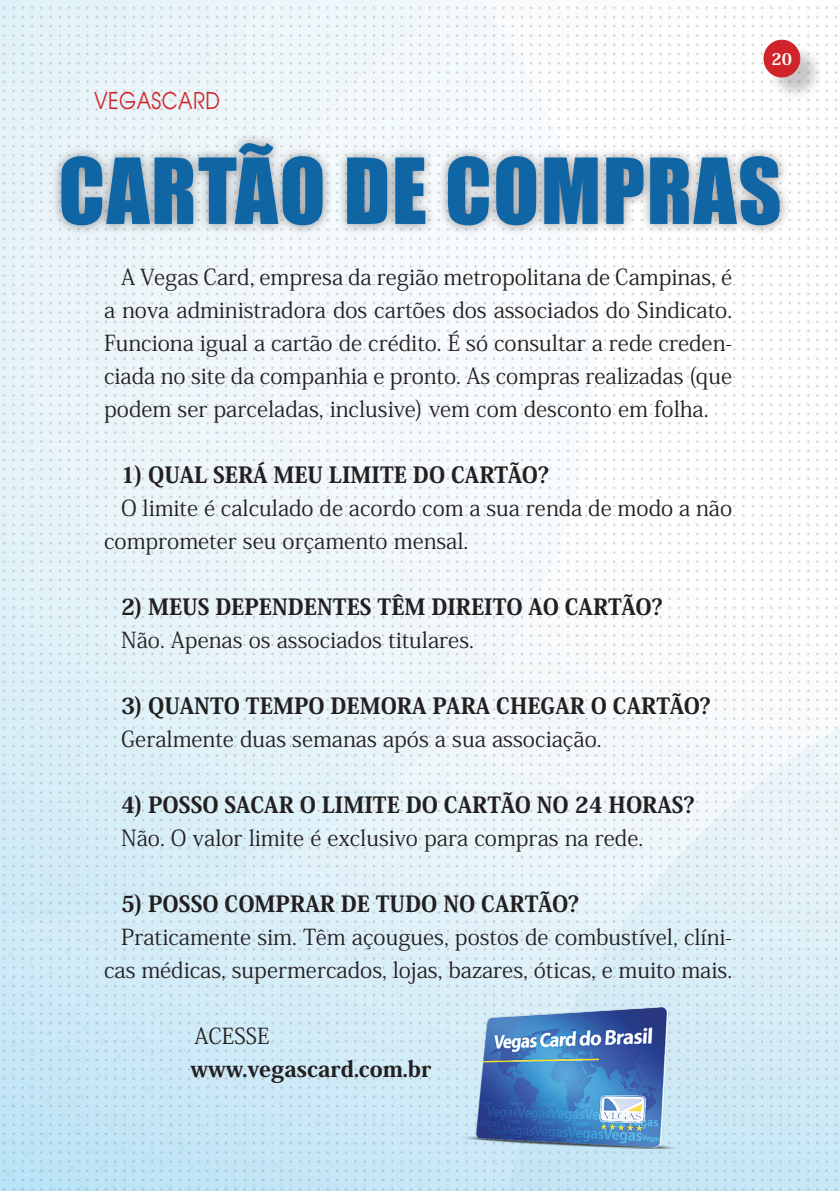
<style>
.page{position:relative;width:840px;height:1191px;background:#fff}
.page>*{position:absolute;margin:0;border:0;box-sizing:border-box;transform-origin:0 0}
.t1{font:84px "Impact";letter-spacing:.02em;color:#1065a4}
.Estilo_de_parágrafo{font:100 23px "Avant Garde";letter-spacing:.02em;color:#d1232a}
.Estilo_de_parágrafo-2{font:22px/33px "Koz Min Pro";color:#231f20;text-align:justify}
.Estilo_de_parágrafo-3{font:800 22px "Koz Min Pro";color:#231f20}
.Estilo_de_parágrafo-4{font:800 16px "Koz Min Pro";color:#fff}
</style>
<div class="page">
<img style="left:0;top:0;width:839px;height:1191px">
<div style="left:51px;top:133px;width:739px;height:103px;background:#231f20;opacity:.48"></div>
<img style="left:456px;top:1007px;width:224px;height:141px">
<div style="left:766px;top:43px;width:58px;height:59px;background:#231f20;opacity:.25"></div>
<div style="left:763px;top:40px;width:36px;height:37px;background:#d1232a;border-radius:50%"></div>
<div style="left:763px;top:40px;width:36px;height:37px;border:1px solid #d1232a;border-radius:50%"></div>
<p class="Estilo_de_parágrafo-4" style="left:771px;top:47px;width:22px">20</p>
<p class="Estilo_de_parágrafo" style="left:94px;top:87px;width:127px">VEGASCARD</p>
<p class="t1" style="left:58px;top:126px;width:724px">CARTÃO DE COMPRAS</p>
<p class="Estilo_de_parágrafo-2" style="left:104px;top:260px;width:629px;text-indent:17px">A Vegas Card, empresa da região metropolitana de Campinas, é a nova administradora dos cartões dos associados do Sindicato.<br>Funciona igual a cartão de crédito. É só consultar a rede creden&shy;ciada no site da companhia e pronto. As compras realizadas (que podem ser parceladas, inclusive) vem com desconto em folha.</p>
<p class="Estilo_de_parágrafo-3" style="left:121px;top:459px;width:429px">1) QUAL SERÁ MEU LIMITE DO CARTÃO?</p>
<p class="Estilo_de_parágrafo-2" style="left:104px;top:491px;width:629px;text-indent:17px">O limite é calculado de acordo com a sua renda de modo a não comprometer seu orçamento mensal.</p>
<p class="Estilo_de_parágrafo-3" style="left:121px;top:591px;width:542px">2) MEUS DEPENDENTES TÊM DIREITO AO CARTÃO?</p>
<p class="Estilo_de_parágrafo-2" style="left:121px;top:623px;width:354px">Não. Apenas os associados titulares.</p>
<p class="Estilo_de_parágrafo-3" style="left:121px;top:690px;width:591px">3) QUANTO TEMPO DEMORA PARA CHEGAR O CARTÃO?</p>
<p class="Estilo_de_parágrafo-2" style="left:121px;top:722px;width:482px">Geralmente duas semanas após a sua associação.</p>
<p class="Estilo_de_parágrafo-3" style="left:121px;top:789px;width:574px">4) POSSO SACAR O LIMITE DO CARTÃO NO 24 HORAS?</p>
<p class="Estilo_de_parágrafo-2" style="left:121px;top:821px;width:523px">Não. O valor limite é exclusivo para compras na rede.</p>
<p class="Estilo_de_parágrafo-3" style="left:121px;top:888px;width:459px">5) POSSO COMPRAR DE TUDO NO CARTÃO?</p>
<p class="Estilo_de_parágrafo-2" style="left:104px;top:920px;width:629px;text-align:right">Praticamente sim. Têm açougues, postos de combustível, clíni&shy;cas médicas, supermercados, lojas, bazares, óticas, e muito mais.</p>
<p class="Estilo_de_parágrafo-2" style="left:194px;top:1019px;width:77px">ACESSE</p>
<p class="Estilo_de_parágrafo-3" style="left:190px;top:1053px;width:242px">www.vegascard.com.br</p>
</div>
